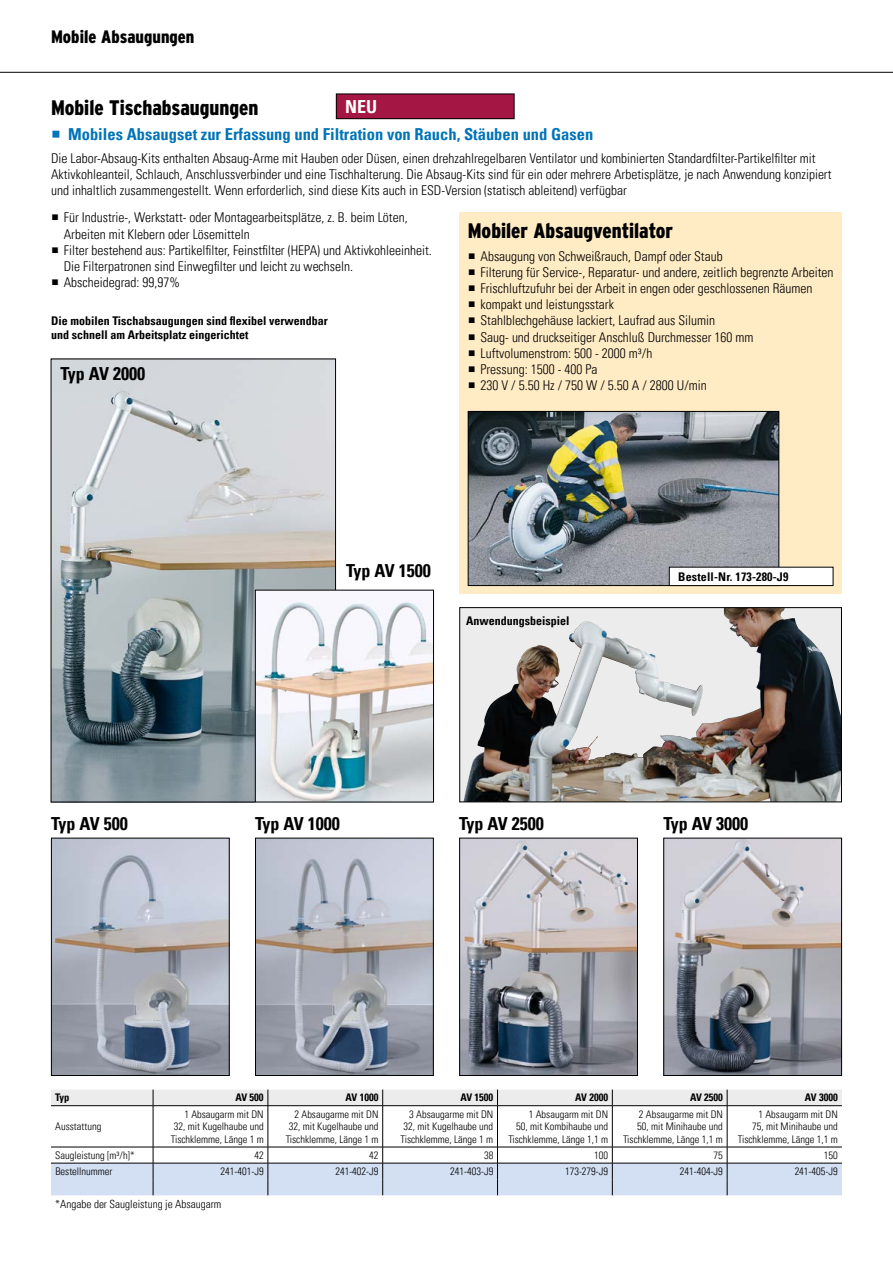
<style>
.page{position:relative;width:893px;height:1263px;background:#fff}
.page>*{position:absolute;margin:0;border:0;box-sizing:border-box;transform-origin:0 0}
.t1{font:900 21px "Interstate CE Condensed";color:#000}
.t2{font:700 condensed 18px "Univers LT Pro";color:#000}
.t3{font:900 18px "Interstate CE Condensed";color:#000}
.t4{font:700 condensed 18px "Univers LT Pro";color:#fff}
.t5{font:700 condensed 16.5px "Univers LT Pro";color:#0074b8}
.t6{font:300 condensed 13.5px/16.2px "Univers LT Pro";color:#000}
.t7{font:700 condensed 12px/13.5px "Univers LT Pro";color:#000}
.t8{font:300 condensed 11.25px "Univers LT Pro";color:#000}
.t9{font:300 condensed 10.5px/12.6px "Univers LT Pro";color:#000;text-align:justify}
.t10{font:700 condensed 10.5px "Univers LT Pro";color:#000}
</style>
<div class="page">
<img style="left:53px;top:361px;width:281px;height:439px">
<div style="left:459px;top:213px;width:383px;height:381px;background:#ffecc5"></div>
<img style="left:470px;top:413px;width:307px;height:171px">
<div style="left:468px;top:411px;width:311px;height:175px;border:1px solid #000"></div>
<img style="left:461px;top:609px;width:379px;height:191px">
<img style="left:565px;top:609px;width:196px;height:151px">
<div style="left:459px;top:607px;width:383px;height:195px;border:1px solid #000"></div>
<img style="left:461px;top:840px;width:175px;height:234px">
<div style="left:459px;top:838px;width:179px;height:238px;border:1px solid #000"></div>
<div style="left:669px;top:567px;width:164px;height:18px;background:#fff"></div>
<div style="left:669px;top:567px;width:164px;height:19px;border:1px solid #000"></div>
<img style="left:665px;top:840px;width:175px;height:234px">
<div style="left:663px;top:838px;width:179px;height:238px;border:1px solid #000"></div>
<img style="left:257px;top:840px;width:175px;height:234px">
<div style="left:255px;top:838px;width:179px;height:238px;border:1px solid #000"></div>
<svg style="left:51px;top:1089px;width:791px;height:106px"></svg>
<div style="left:336px;top:94px;width:178px;height:25px;background:#a41643"></div>
<div style="left:336px;top:94px;width:178px;height:25px;border:1px solid #000"></div>
<img style="left:53px;top:840px;width:175px;height:234px">
<div style="left:51px;top:838px;width:179px;height:238px;border:1px solid #000"></div>
<img style="left:257px;top:592px;width:175px;height:208px">
<div style="left:255px;top:590px;width:179px;height:212px;border:1px solid #000"></div>
<hr style="left:0;top:72px;width:893px;height:1px;background:#000">
<h2 class="t3" style="left:51px;top:24px;width:145px">Mobile Absaugungen</h2>
<h1 class="t1" style="left:51px;top:93px;width:209px">Mobile Tischabsaugungen</h1>
<h2 class="t4" style="left:345px;top:95px;width:34px">NEU</h2>
<p class="t5" style="left:68px;top:124px;width:527px">Mobiles Absaugset zur Erfassung und Filtration von Rauch, Stäuben und Gasen</p>
<p class="t6" style="left:51px;top:149px;width:782px">Die Labor-Absaug-Kits enthalten Absaug-Arme mit Hauben oder Düsen, einen drehzahlregelbaren Ventilator und kombinierten Standardfilter-Partikelfilter mit<br>Aktivkohleanteil, Schlauch, Anschlussverbinder und eine Tischhalterung. Die Absaug-Kits sind für ein oder mehrere Arbetisplätze, je nach Anwendung konzipiert und inhaltlich zusammengestellt. Wenn erforderlich, sind diese Kits auch in ESD-Version (statisch ableitend) verfügbar</p>
<p class="t6" style="left:64px;top:209px;width:370px">Für Industrie-, Werkstatt- oder Montagearbeitsplätze, z. B. beim Löten, Arbeiten mit Klebern oder Lösemitteln<br>Filter bestehend aus: Partikelfilter, Feinstfilter (HEPA) und Aktivkohleeinheit.<br>Die Filterpatronen sind Einwegfilter und leicht zu wechseln.<br>Abscheidegrad: 99,97%</p>
<p class="t7" style="left:51px;top:314px;width:278px">Die mobilen Tischabsaugungen sind flexibel verwendbar und schnell am Arbeitsplatz eingerichtet</p>
<h2 class="t2" style="left:61px;top:362px;width:86px">Typ AV 2000</h2>
<h1 class="t1" style="left:468px;top:216px;width:207px">Mobiler Absaugventilator</h1>
<p class="t6" style="left:480px;top:247px;width:354px">Absaugung von Schweißrauch, Dampf oder Staub<br>Filterung für Service-, Reparatur- und andere, zeitlich begrenzte Arbeiten Frischluftzufuhr bei der Arbeit in engen oder geschlossenen Räumen kompakt und leistungsstark<br>Stahlblechgehäuse lackiert, Laufrad aus Silumin<br>Saug- und druckseitiger Anschluß Durchmesser 160 mm Luftvolumenstrom: 500 - 2000 m³/h<br>Pressung: 1500 - 400 Pa<br>230 V / 5.50 Hz / 750 W / 5.50 A / 2800 U/min</p>
<h2 class="t2" style="left:346px;top:559px;width:86px">Typ AV 1500</h2>
<p class="t7" style="left:466px;top:613px;width:105px">Anwendungsbeispiel</p>
<p class="t7" style="left:678px;top:569px;width:112px">Bestell-Nr. 173-280-J9</p>
<h2 class="t2" style="left:51px;top:812px;width:78px">Typ AV 500</h2>
<h2 class="t2" style="left:255px;top:812px;width:86px">Typ AV 1000</h2>
<h2 class="t2" style="left:459px;top:812px;width:86px">Typ AV 2500</h2>
<h2 class="t2" style="left:663px;top:812px;width:86px">Typ AV 3000</h2>
<p class="t10" style="left:55px;top:1091px;width:16px">Typ</p>
<p class="t10" style="left:235px;top:1091px;width:30px">AV 500</p>
<p class="t10" style="left:346px;top:1091px;width:34px">AV 1000</p>
<p class="t10" style="left:460px;top:1091px;width:34px">AV 1500</p>
<p class="t10" style="left:575px;top:1091px;width:34px">AV 2000</p>
<p class="t10" style="left:690px;top:1091px;width:34px">AV 2500</p>
<p class="t10" style="left:805px;top:1091px;width:34px">AV 3000</p>
<p class="t9" style="left:55px;top:1119px;width:48px">Ausstattung</p>
<p class="t9" style="left:171px;top:1107px;width:94px;text-indent:13px">1 Absaugarm mit DN 32, mit Kugelhaube und Tischklemme, Länge 1 m</p>
<p class="t9" style="left:286px;top:1107px;width:94px;text-indent:9px">2 Absaugarme mit DN 32, mit Kugelhaube und Tischklemme, Länge 1 m</p>
<p class="t9" style="left:400px;top:1107px;width:94px;text-indent:9px">3 Absaugarme mit DN 32, mit Kugelhaube und Tischklemme, Länge 1 m</p>
<p class="t9" style="left:508px;top:1107px;width:101px;text-align:right">1 Absaugarm mit DN<br>50, mit Kombihaube und<br>Tischklemme, Länge 1,1 m</p>
<p class="t9" style="left:623px;top:1107px;width:101px;text-align:right">2 Absaugarme mit DN<br>50, mit Minihaube und<br>Tischklemme, Länge 1,1 m</p>
<p class="t9" style="left:738px;top:1107px;width:101px;text-align:right">1 Absaugarm mit DN<br>75, mit Minihaube und<br>Tischklemme, Länge 1,1 m</p>
<p class="t9" style="left:55px;top:1148px;width:81px">Saugleistung [m³/h]*</p>
<p class="t9" style="left:254px;top:1148px;width:11px">42</p>
<p class="t9" style="left:369px;top:1148px;width:11px">42</p>
<p class="t9" style="left:484px;top:1148px;width:11px">38</p>
<p class="t9" style="left:594px;top:1148px;width:15px">100</p>
<p class="t9" style="left:714px;top:1148px;width:11px">75</p>
<p class="t9" style="left:824px;top:1148px;width:15px">150</p>
<p class="t9" style="left:55px;top:1164px;width:59px">Bestellnummer</p>
<p class="t9" style="left:221px;top:1164px;width:45px">241-401-J9</p>
<p class="t9" style="left:335px;top:1164px;width:45px">241-402-J9</p>
<p class="t9" style="left:450px;top:1164px;width:45px">241-403-J9</p>
<p class="t9" style="left:565px;top:1164px;width:45px">173-279-J9</p>
<p class="t9" style="left:680px;top:1164px;width:45px">241-404-J9</p>
<p class="t9" style="left:795px;top:1164px;width:45px">241-405-J9</p>
<p class="t8" style="left:55px;top:1196px;width:168px">*Angabe der Saugleistung je Absaugarm</p>
</div>
